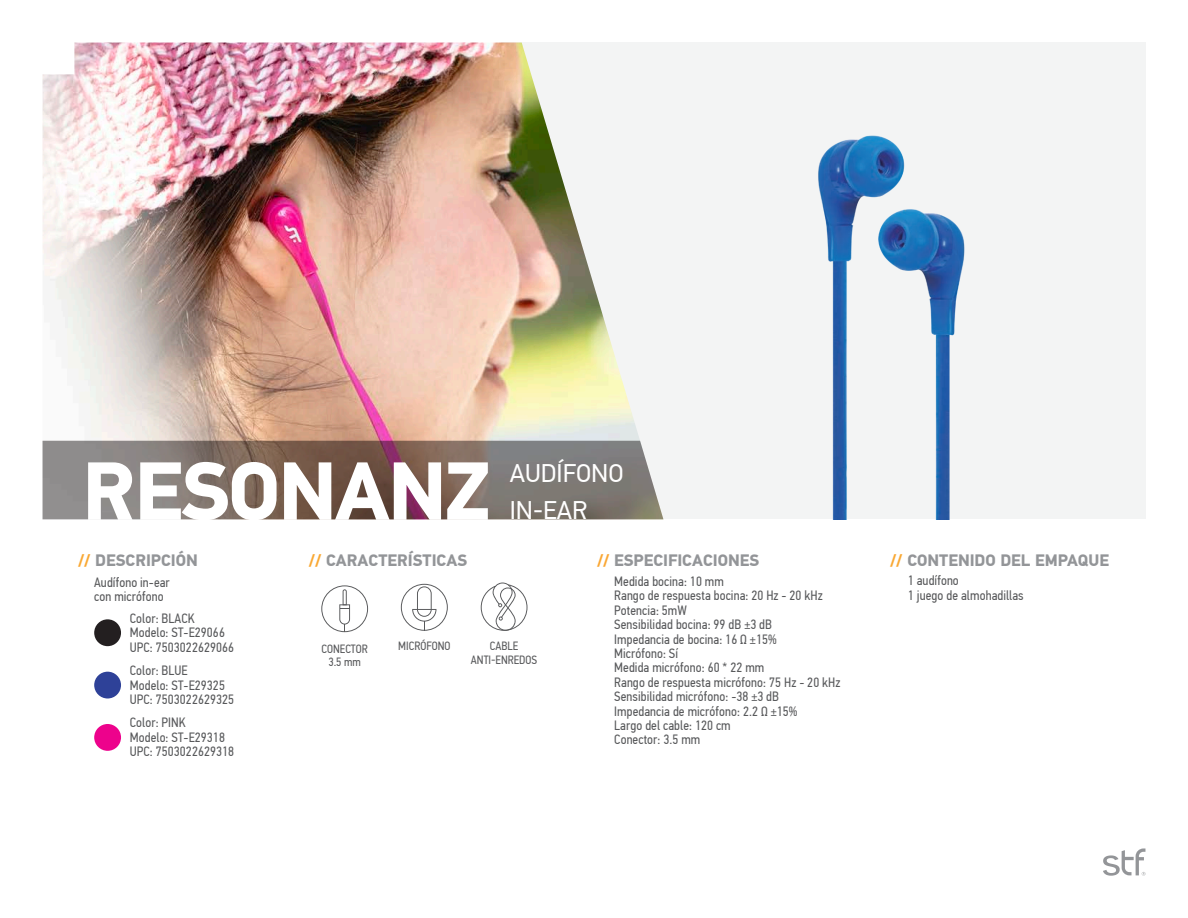
<style>
.page{position:relative;width:1188px;height:918px;background:#fff}
.page>*{position:absolute;margin:0;border:0;box-sizing:border-box;transform-origin:0 0}
.t1{font:700 82.5px "PF Din Text Pro";letter-spacing:-.02em;color:#fff}
.t2{font:25.5px "PF Din Text Pro";color:#fff}
.t3{font:700 16.5px "PF Din Text Pro";color:#939598}
.t4{font:13.5px/14.4px "PF Din Text Cond Pro";letter-spacing:.005em;color:#58595b}
.t5{font:12px/13.5px "PF Din Text Cond Pro";color:#58595b;text-align:center}
.s1{color:#f9a833}
.s2{color:#faa734}
</style>
<div class="page">
<div style="left:501px;top:43px;width:644px;height:476px;background:#f3f4f4"></div>
<img style="left:663px;top:135px;width:302px;height:384px">
<img style="left:43px;top:43px;width:597px;height:398px">
<svg style="left:43px;top:441px;width:620px;height:78px;background:#80716a"></svg>
<div style="left:94px;top:619px;width:27px;height:27px;background:#231f20;border-radius:50%"></div>
<div style="left:94px;top:672px;width:27px;height:27px;background:#2e4198;border-radius:50%"></div>
<div style="left:94px;top:724px;width:27px;height:27px;background:#ed028c;border-radius:50%"></div>
<svg style="left:1103px;top:848px;width:42px;height:28px"></svg>
<svg style="left:481px;top:583px;width:47px;height:48px"></svg>
<svg style="left:401px;top:584px;width:47px;height:47px"></svg>
<svg style="left:321px;top:585px;width:47px;height:47px"></svg>
<h1 class="t1" style="left:82px;top:441px;width:409px">RESONANZ</h1>
<h2 class="t2" style="left:510px;top:458px;width:115px">AUDÍFONO</h2>
<h2 class="t2" style="left:510px;top:496px;width:79px">IN-EAR</h2>
<p class="t3" style="left:78px;top:550px;width:121px"><span class="s1">//</span> DESCRIPCIÓN</p>
<p class="t4" style="left:94px;top:575px;width:77px">Audífono in-ear con micrófono</p>
<p class="t4" style="left:130px;top:611px;width:106px">Color: BLACK<br>Modelo: ST-E29066<br>UPC: 7503022629066</p>
<p class="t4" style="left:130px;top:663px;width:106px">Color: BLUE<br>Modelo: ST-E29325<br>UPC: 7503022629325</p>
<p class="t4" style="left:130px;top:716px;width:106px">Color: PINK<br>Modelo: ST-E29318<br>UPC: 7503022629318</p>
<p class="t3" style="left:309px;top:550px;width:159px"><span class="s1">//</span> CARACTERÍSTICAS</p>
<p class="t3" style="left:597px;top:551px;width:163px"><span class="s2">//</span> ESPECIFICACIONES</p>
<p class="t4" style="left:614px;top:574px;width:228px">Medida bocina: 10 mm<br>Rango de respuesta bocina: 20 Hz - 20 kHz<br>Potencia: 5mW<br>Sensibilidad bocina: 99 dB ±3 dB<br>Impedancia de bocina: 16 Ω ±15%<br>Micrófono: Sí<br>Medida micrófono: 60 * 22 mm<br>Rango de respuesta micrófono: 75 Hz - 20 kHz<br>Sensibilidad micrófono: -38 ±3 dB<br>Impedancia de micrófono: 2.2 Ω ±15%<br>Largo del cable: 120 cm<br>Conector: 3.5 mm</p>
<p class="t5" style="left:398px;top:640px;width:54px">MICRÓFONO</p>
<p class="t5" style="left:471px;top:640px;width:68px">CABLE<br>ANTI-ENREDOS</p>
<p class="t5" style="left:322px;top:642px;width:48px">CONECTOR<br>3.5 mm</p>
<p class="t3" style="left:891px;top:550px;width:220px"><span class="s1">//</span> CONTENIDO DEL EMPAQUE</p>
<p class="t4" style="left:908px;top:574px;width:117px">1 audífono<br>1 juego de almohadillas</p>
</div>
